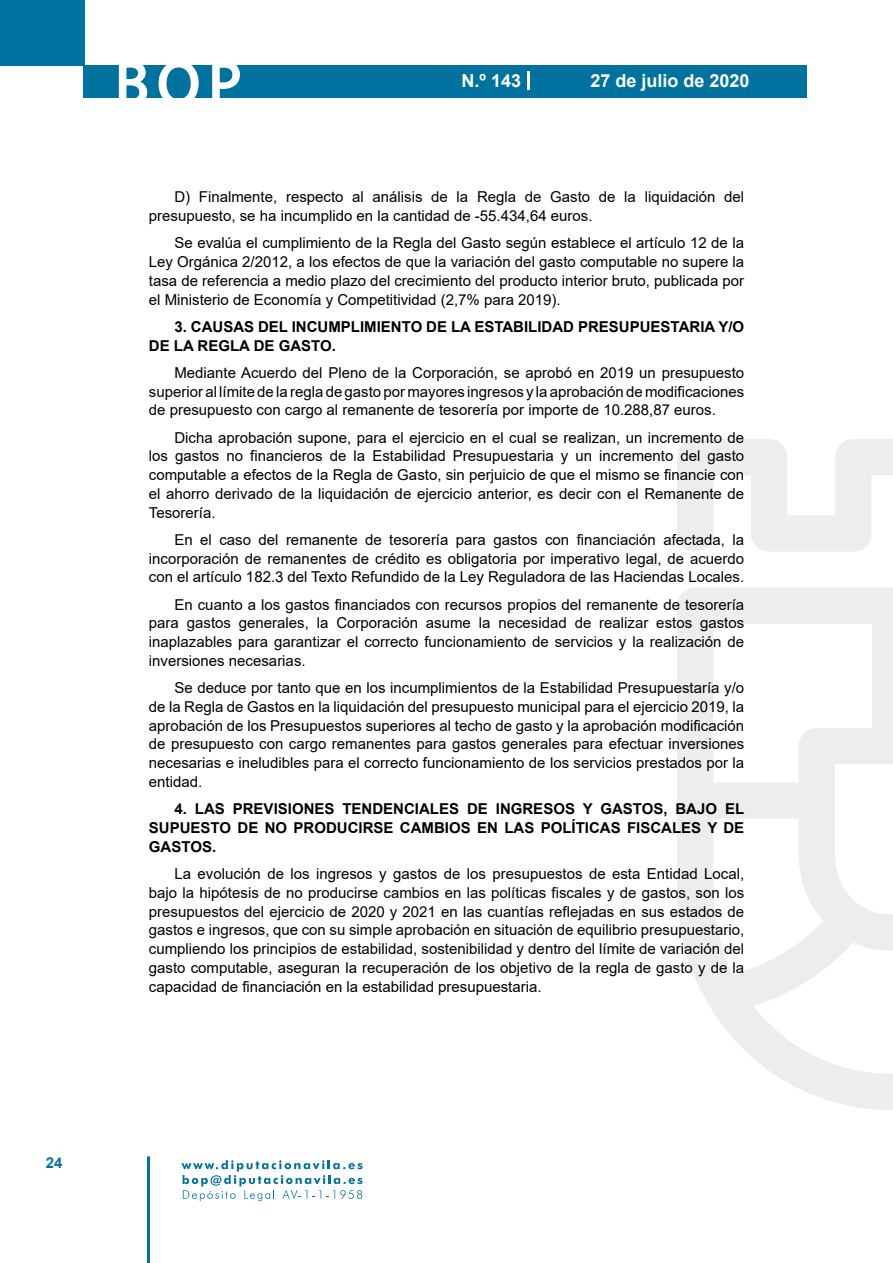
<style>
.page{position:relative;width:893px;height:1263px;background:#fff}
.page>*{position:absolute;margin:0;border:0;box-sizing:border-box;transform-origin:0 0}
.t1{font:500 61.5px "Avant Garde";color:#fff}
.t2{font:700 18px "Arial";color:#fff}
.t3{font:15px/18.8px "Arial";color:#000;text-align:justify}
.t4{font:700 15px/18.8px "Arial";color:#000}
.t5{font:700 15px "Arial";color:#04739f}
</style>
<div class="page">
<div style="left:0;top:0;width:85px;height:65px;background:#00729f"></div>
<div style="left:84px;top:65px;width:723px;height:33px;background:#00729f"></div>
<svg style="left:118px;top:65px;width:30px;height:33px"></svg>
<svg style="left:158px;top:65px;width:41px;height:33px"></svg>
<svg style="left:212px;top:65px;width:28px;height:33px"></svg>
<svg style="left:182px;top:1160px;width:181px;height:41px"></svg>
<hr style="left:147px;top:1156px;width:3px;height:107px;background:#04739f">
<svg style="left:528px;top:71px;width:2px;height:19px"></svg>
<svg style="left:677px;top:439px;width:216px;height:671px"></svg>
<h1 class="t1" style="left:115px;top:46px;width:128px">BOP</h1>
<p class="t2" style="left:462px;top:68px;width:61px">N.º 143</p>
<p class="t2" style="left:590px;top:68px;width:161px">27 de julio de 2020</p>
<p class="t3" style="left:149px;top:188px;width:597px;text-indent:26px">D) Finalmente, respecto al análisis de la Regla de Gasto de la liquidación del presupuesto, se ha incumplido en la cantidad de -55.434,64 euros.</p>
<p class="t3" style="left:149px;top:234px;width:597px;text-indent:26px">Se evalúa el cumplimiento de la Regla del Gasto según establece el artículo 12 de la Ley Orgánica 2/2012, a los efectos de que la variación del gasto computable no supere la tasa de referencia a medio plazo del crecimiento del producto interior bruto, publicada por el Ministerio de Economía y Competitividad (2,7% para 2019).</p>
<p class="t4" style="left:149px;top:317px;width:597px;text-indent:26px">3. CAUSAS DEL INCUMPLIMIENTO DE LA ESTABILIDAD PRESUPUESTARIA Y/O<br>DE LA REGLA DE GASTO.</p>
<p class="t3" style="left:149px;top:363px;width:597px;text-indent:26px">Mediante Acuerdo del Pleno de la Corporación, se aprobó en 2019 un presupuesto superior al límite de la regla de gasto por mayores ingresos y la aprobación de modificaciones de presupuesto con cargo al remanente de tesorería por importe de 10.288,87 euros.</p>
<p class="t3" style="left:149px;top:428px;width:597px;text-indent:26px">Dicha aprobación supone, para el ejercicio en el cual se realizan, un incremento de los gastos no financieros de la Estabilidad Presupuestaria y un incremento del gasto computable a efectos de la Regla de Gasto, sin perjuicio de que el mismo se financie con el ahorro derivado de la liquidación de ejercicio anterior, es decir con el Remanente de Tesorería.</p>
<p class="t3" style="left:149px;top:530px;width:597px;text-indent:26px">En el caso del remanente de tesorería para gastos con financiación afectada, la incorporación de remanentes de crédito es obligatoria por imperativo legal, de acuerdo con el artículo 182.3 del Texto Refundido de la Ley Reguladora de las Haciendas Locales.</p>
<p class="t3" style="left:149px;top:595px;width:597px;text-indent:26px">En cuanto a los gastos financiados con recursos propios del remanente de tesorería para gastos generales, la Corporación asume la necesidad de realizar estos gastos inaplazables para garantizar el correcto funcionamiento de servicios y la realización de inversiones necesarias.</p>
<p class="t3" style="left:149px;top:678px;width:597px;text-indent:26px">Se deduce por tanto que en los incumplimientos de la Estabilidad Presupuestaría y/o de la Regla de Gastos en la liquidación del presupuesto municipal para el ejercicio 2019, la aprobación de los Presupuestos superiores al techo de gasto y la aprobación modificación de presupuesto con cargo remanentes para gastos generales para efectuar inversiones necesarias e ineludibles para el correcto funcionamiento de los servicios prestados por la entidad.</p>
<p class="t4" style="left:149px;top:800px;width:597px;text-align:justify;text-indent:26px">4. LAS PREVISIONES TENDENCIALES DE INGRESOS Y GASTOS, BAJO EL SUPUESTO DE NO PRODUCIRSE CAMBIOS EN LAS POLÍTICAS FISCALES Y DE GASTOS.</p>
<p class="t3" style="left:149px;top:864px;width:597px;text-indent:26px">La evolución de los ingresos y gastos de los presupuestos de esta Entidad Local, bajo la hipótesis de no producirse cambios en las políticas fiscales y de gastos, son los presupuestos del ejercicio de 2020 y 2021 en las cuantías reflejadas en sus estados de gastos e ingresos, que con su simple aprobación en situación de equilibrio presupuestario, cumpliendo los principios de estabilidad, sostenibilidad y dentro del límite de variación del gasto computable, aseguran la recuperación de los objetivo de la regla de gasto y de la capacidad de financiación en la estabilidad presupuestaria.</p>
<p class="t5" style="left:46px;top:1152px;width:18px">24</p>
</div>
